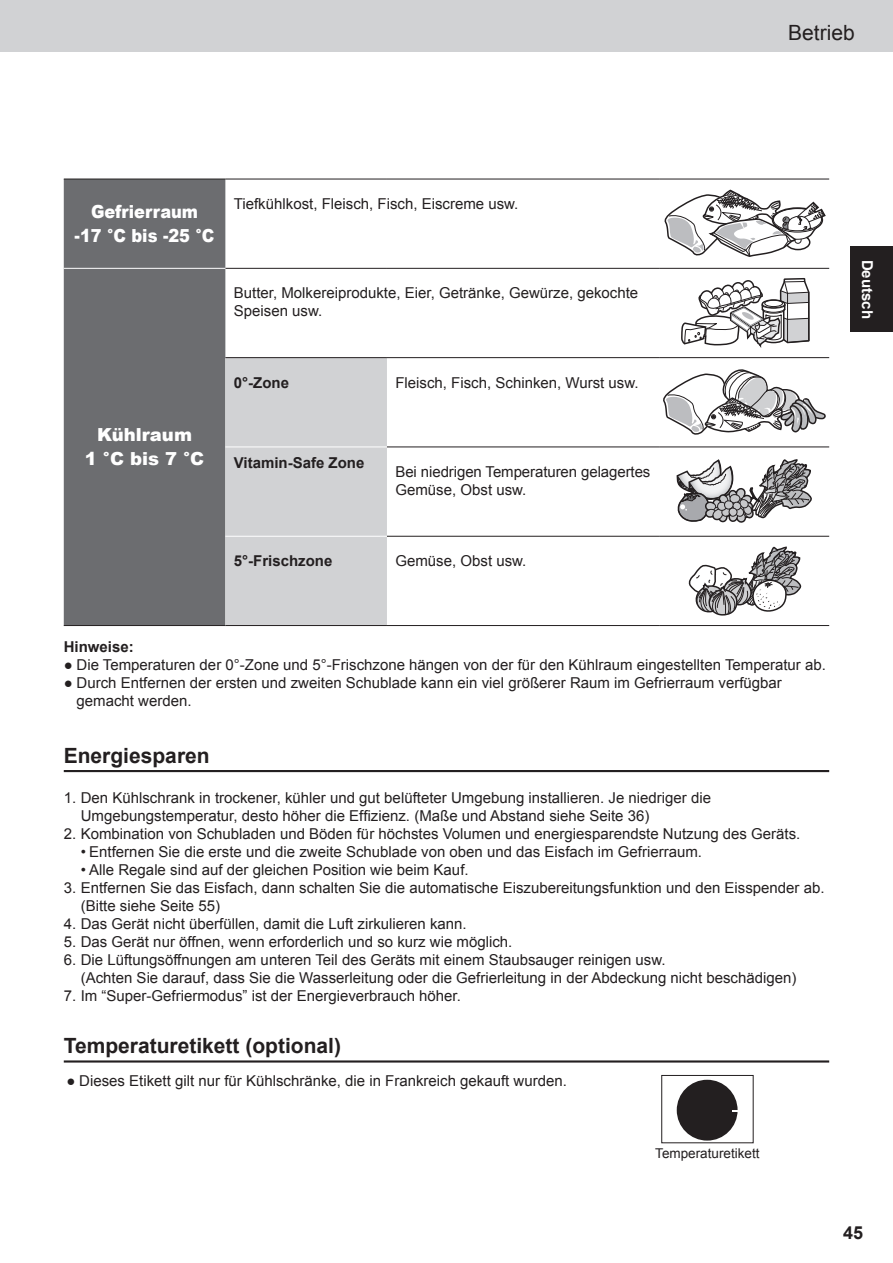
<style>
.page{position:relative;width:893px;height:1263px;background:#fff}
.page>*{position:absolute;margin:0;border:0;box-sizing:border-box;transform-origin:0 0}
.t1{font:700 21px "Arial";color:#231f20}
.t2{font:21px "Arial";color:#231f20}
.t3{font:900 18px/24px "Arial";color:#fff;text-align:center;scale:.9 1}
.t4{font:900 18px/24px "Arial";color:#fff;text-align:center}
.t5{font:700 18px "Arial";color:#231f20}
.t6{font:15px/18px "Arial";color:#231f20}
.t7{font:700 15px "Arial";color:#231f20}
.t8{font:700 15px "Arial";color:#fff}
.t9{font:13.5px "Arial";color:#231f20}
</style>
<div class="page">
<div style="left:0;top:0;width:893px;height:51px;background:#d1d2d4"></div>
<div style="left:850px;top:247px;width:43px;height:85px;background:#231f20"></div>
<hr style="left:64px;top:770px;width:765px;height:2px;background:#231f20">
<hr style="left:64px;top:1060px;width:765px;height:2px;background:#231f20">
<div style="left:64px;top:180px;width:161px;height:445px;background:#6c6d70"></div>
<div style="left:225px;top:358px;width:162px;height:267px;background:#d1d2d4"></div>
<hr style="left:225px;top:179px;width:162px;height:1px;background:#231f20">
<hr style="left:387px;top:179px;width:272px;height:1px;background:#231f20">
<hr style="left:659px;top:179px;width:170px;height:1px;background:#231f20">
<hr style="left:225px;top:268px;width:162px;height:1px;background:#231f20">
<hr style="left:387px;top:268px;width:272px;height:1px;background:#231f20">
<hr style="left:659px;top:268px;width:170px;height:1px;background:#231f20">
<hr style="left:225px;top:357px;width:162px;height:1px;background:#231f20">
<hr style="left:387px;top:357px;width:272px;height:1px;background:#231f20">
<hr style="left:659px;top:357px;width:170px;height:1px;background:#231f20">
<hr style="left:387px;top:446px;width:272px;height:1px;background:#231f20">
<hr style="left:659px;top:446px;width:170px;height:1px;background:#231f20">
<hr style="left:387px;top:536px;width:272px;height:1px;background:#231f20">
<hr style="left:659px;top:536px;width:170px;height:1px;background:#231f20">
<hr style="left:225px;top:625px;width:162px;height:1px;background:#231f20">
<hr style="left:387px;top:625px;width:272px;height:1px;background:#231f20">
<hr style="left:659px;top:625px;width:170px;height:1px;background:#231f20">
<hr style="left:64px;top:268px;width:161px;height:1px;background:#fff">
<hr style="left:225px;top:446px;width:162px;height:1px;background:#fff">
<hr style="left:225px;top:536px;width:162px;height:1px;background:#fff">
<hr style="left:64px;top:179px;width:161px;height:1px;background:#231f20">
<hr style="left:64px;top:625px;width:161px;height:1px;background:#231f20">
<svg style="left:664px;top:190px;width:162px;height:67px"></svg>
<svg style="left:681px;top:278px;width:129px;height:70px"></svg>
<svg style="left:663px;top:369px;width:163px;height:66px"></svg>
<svg style="left:676px;top:459px;width:136px;height:64px"></svg>
<svg style="left:688px;top:546px;width:113px;height:70px"></svg>
<div style="left:677px;top:1080px;width:61px;height:60px;background:#231f20;border-radius:50%"></div>
<div style="left:661px;top:1075px;width:92px;height:68px;border:1px solid #231f20"></div>
<svg style="left:686px;top:1088px;width:52px;height:34px"></svg>
<svg style="left:661px;top:1142px;width:93px;height:2px"></svg>
<h1 class="t2" style="left:788px;top:18px;width:68px">Betrieb</h1>
<p class="t3" style="left:75px;top:199px;width:157px">Gefrierraum<br>-17 °C bis -25 °C</p>
<p class="t6" style="left:234px;top:195px;width:286px">Tiefkühlkost, Fleisch, Fisch, Eiscreme usw.</p>
<p class="t6" style="left:234px;top:284px;width:406px">Butter, Molkereiprodukte, Eier, Getränke, Gewürze, gekochte<br>Speisen usw.</p>
<p class="t4" style="left:85px;top:422px;width:121px">Kühlraum<br>1 °C bis 7 °C</p>
<p class="t7" style="left:234px;top:372px;width:57px">0°-Zone</p>
<p class="t6" style="left:395px;top:373px;width:245px">Fleisch, Fisch, Schinken, Wurst usw.</p>
<p class="t7" style="left:234px;top:453px;width:132px">Vitamin-Safe Zone</p>
<p class="t6" style="left:395px;top:463px;width:256px">Bei niedrigen Temperaturen gelagertes<br>Gemüse, Obst usw.</p>
<p class="t7" style="left:234px;top:551px;width:100px">5°-Frischzone</p>
<p class="t6" style="left:395px;top:552px;width:132px">Gemüse, Obst usw.</p>
<p class="t7" style="left:64px;top:636px;width:72px">Hinweise:</p>
<p class="t6" style="left:64px;top:655px;width:764px">● Die Temperaturen der 0°-Zone und 5°-Frischzone hängen von der für den Kühlraum eingestellten Temperatur ab.</p>
<p class="t6" style="left:77px;top:673px;width:707px;text-indent:-13px">● Durch Entfernen der ersten und zweiten Schublade kann ein viel größerer Raum im Gefrierraum verfügbar gemacht werden.</p>
<h1 class="t1" style="left:64px;top:741px;width:147px">Energiesparen</h1>
<p class="t6" style="left:81px;top:789px;width:632px;text-indent:-17px">1. Den Kühlschrank in trockener, kühler und gut belüfteter Umgebung installieren. Je niedriger die<br>Umgebungstemperatur, desto höher die Effizienz. (Maße und Abstand siehe Seite 36)</p>
<p class="t6" style="left:64px;top:825px;width:738px">2. Kombination von Schubladen und Böden für höchstes Volumen und energiesparendste Nutzung des Geräts.</p>
<p class="t6" style="left:81px;top:843px;width:623px">• Entfernen Sie die erste und die zweite Schublade von oben und das Eisfach im Gefrierraum.</p>
<p class="t6" style="left:81px;top:861px;width:389px">• Alle Regale sind auf der gleichen Position wie beim Kauf.</p>
<p class="t6" style="left:81px;top:879px;width:745px;text-indent:-17px">3. Entfernen Sie das Eisfach, dann schalten Sie die automatische Eiszubereitungsfunktion und den Eisspender ab. (Bitte siehe Seite 55)</p>
<p class="t6" style="left:64px;top:915px;width:405px">4. Das Gerät nicht überfüllen, damit die Luft zirkulieren kann.</p>
<p class="t6" style="left:64px;top:933px;width:450px">5. Das Gerät nur öffnen, wenn erforderlich und so kurz wie möglich.</p>
<p class="t6" style="left:81px;top:951px;width:717px;text-indent:-17px">6. Die Lüftungsöffnungen am unteren Teil des Geräts mit einem Staubsauger reinigen usw.<br>(Achten Sie darauf, dass Sie die Wasserleitung oder die Gefrierleitung in der Abdeckung nicht beschädigen)</p>
<p class="t6" style="left:64px;top:987px;width:399px">7. Im “Super-Gefriermodus” ist der Energieverbrauch höher.</p>
<h1 class="t1" style="left:64px;top:1032px;width:279px">Temperaturetikett (optional)</h1>
<p class="t6" style="left:67px;top:1072px;width:502px">● Dieses Etikett gilt nur für Kühlschränke, die in Frankreich gekauft wurden.</p>
<p class="t9" style="left:655px;top:1144px;width:106px">Temperaturetikett</p>
<p class="t8" style="left:877px;top:260px;width:61px;rotate:90deg">Deutsch</p>
<p class="t5" style="left:843px;top:1221px;width:22px">45</p>
</div>
